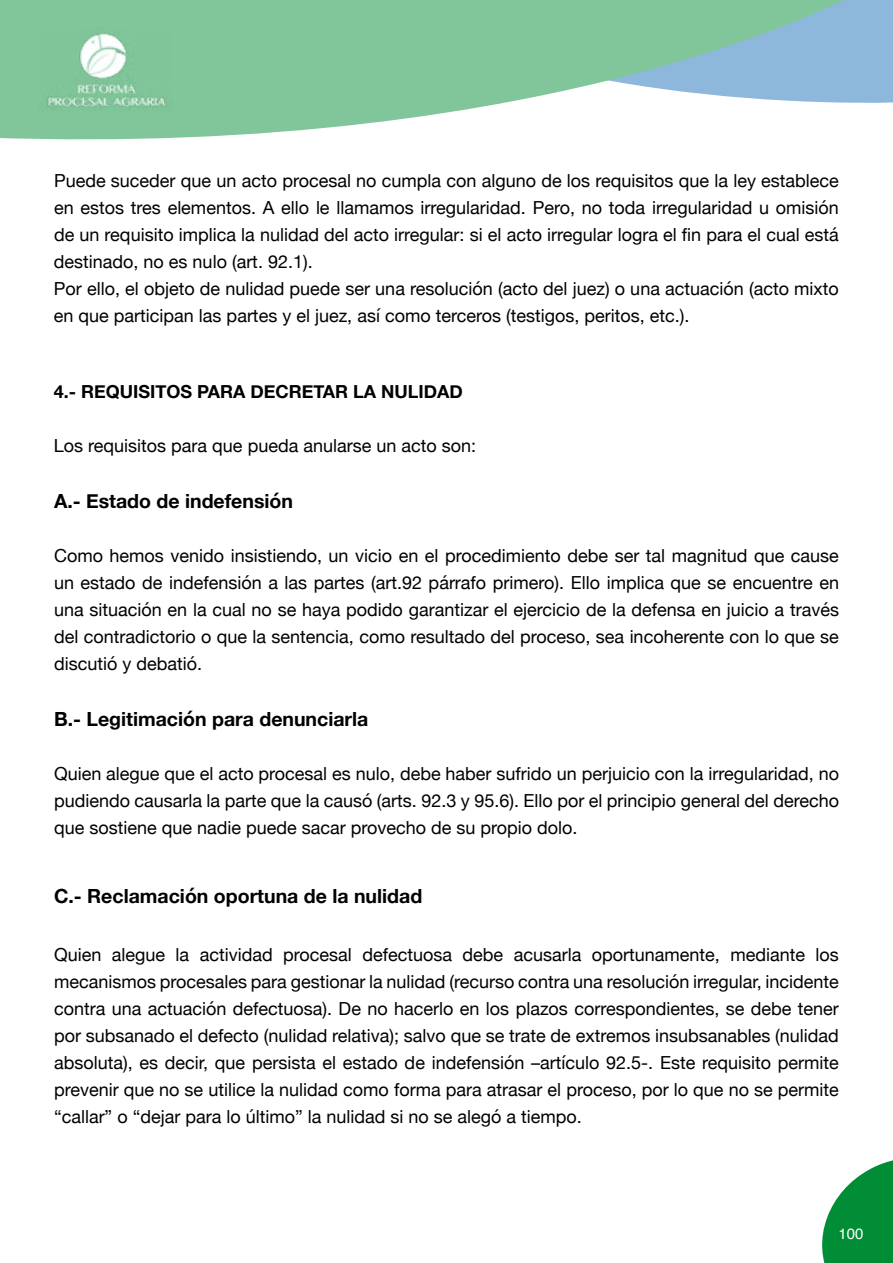
<style>
.page{position:relative;width:893px;height:1263px;background:#fff}
.page>*{position:absolute;margin:0;border:0;box-sizing:border-box;transform-origin:0 0}
.t1{font:700 19.5px "Helvetica Neue";color:#000}
.t2{font:18px/27px "Helvetica Neue";color:#000;text-align:justify}
.t3{font:700 18px "Helvetica Neue";color:#000}
.t4{font:15px "Helvetica";color:#fff}
</style>
<div class="page">
<div style="left:862px;top:0;width:31px;height:103px;background:#8eb8db"></div>
<svg style="left:0;top:0;width:862px;height:140px;fill:#80c69a"></svg>
<img style="left:40px;top:28px;width:132px;height:87px">
<svg style="left:822px;top:1160px;width:71px;height:103px"></svg>
<p class="t2" style="left:54px;top:168px;width:786px;text-align:left">Puede suceder que un acto procesal no cumpla con alguno de los requisitos que la ley establece en estos tres elementos. A ello le llamamos irregularidad. Pero, no toda irregularidad u omisión de un requisito implica la nulidad del acto irregular: si el acto irregular logra el fin para el cual está destinado, no es nulo (art. 92.1).<br>Por ello, el objeto de nulidad puede ser una resolución (acto del juez) o una actuación (acto mixto en que participan las partes y el juez, así como terceros (testigos, peritos, etc.).</p>
<p class="t3" style="left:54px;top:377px;width:411px">4.- REQUISITOS PARA DECRETAR LA NULIDAD</p>
<p class="t2" style="left:54px;top:433px;width:424px">Los requisitos para que pueda anularse un acto son:</p>
<p class="t1" style="left:54px;top:486px;width:241px">A.- Estado de indefensión</p>
<p class="t2" style="left:54px;top:543px;width:787px">Como hemos venido insistiendo, un vicio en el procedimiento debe ser tal magnitud que cause un estado de indefensión a las partes (art.92 párrafo primero). Ello implica que se encuentre en una situación en la cual no se haya podido garantizar el ejercicio de la defensa en juicio a través del contradictorio o que la sentencia, como resultado del proceso, sea incoherente con lo que se discutió y debatió.</p>
<p class="t1" style="left:54px;top:704px;width:316px">B.- Legitimación para denunciarla</p>
<p class="t2" style="left:54px;top:761px;width:786px">Quien alegue que el acto procesal es nulo, debe haber sufrido un perjuicio con la irregularidad, no pudiendo causarla la parte que la causó (arts. 92.3 y 95.6). Ello por el principio general del derecho que sostiene que nadie puede sacar provecho de su propio dolo.</p>
<p class="t1" style="left:54px;top:880px;width:370px">C.- Reclamación oportuna de la nulidad</p>
<p class="t2" style="left:54px;top:942px;width:786px">Quien alegue la actividad procesal defectuosa debe acusarla oportunamente, mediante los mecanismos procesales para gestionar la nulidad (recurso contra una resolución irregular, incidente contra una actuación defectuosa). De no hacerlo en los plazos correspondientes, se debe tener por subsanado el defecto (nulidad relativa); salvo que se trate de extremos insubsanables (nulidad absoluta), es decir, que persista el estado de indefensión –artículo 92.5-. Este requisito permite prevenir que no se utilice la nulidad como forma para atrasar el proceso, por lo que no se permite “callar” o “dejar para lo último” la nulidad si no se alegó a tiempo.</p>
<p class="t4" style="left:838px;top:1222px;width:27px">100</p>
</div>
